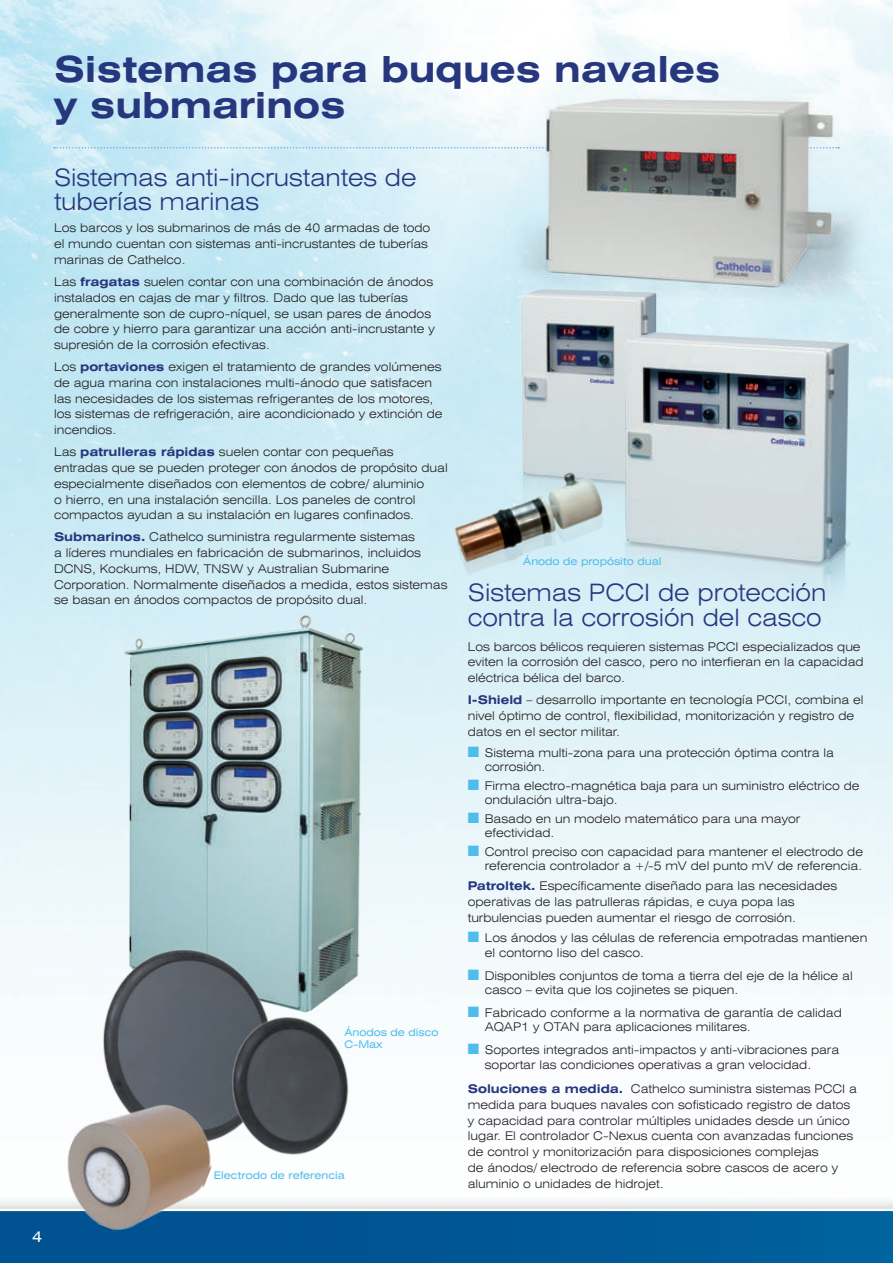
<style>
.page{position:relative;width:893px;height:1263px;background:#fff}
.page>*{position:absolute;margin:0;border:0;box-sizing:border-box;transform-origin:0 0}
.t1{font:700 expanded 36px/36px "Swiss 721 BT";color:#27377e}
.t2{font:300 expanded 24px/24px "Swiss 721 BT";color:#27377e}
.t3{font:expanded 15px "Swiss 721 BT";color:#fff}
.t4{font:300 expanded 12px/15.8px "Swiss 721 BT";color:#231f20}
.t5{font:expanded 10.5px/12px "Swiss 721 BT";color:#4fbdec}
.s1{font-weight:700;color:#27377e}
.s2{color:#4fbdec}
</style>
<div class="page">
<svg style="left:0;top:1197px;width:893px;height:66px;background:#3277a7"></svg>
<img style="left:503px;top:90px;width:366px;height:235px">
<img style="left:511px;top:281px;width:156px;height:133px">
<img style="left:614px;top:321px;width:263px;height:315px">
<img style="left:387px;top:414px;width:299px;height:194px">
<img style="left:104px;top:605px;width:286px;height:419px">
<img style="left:65px;top:921px;width:245px;height:156px">
<img style="left:223px;top:1009px;width:135px;height:146px">
<img style="left:48px;top:1077px;width:179px;height:178px">
<svg style="left:54px;top:147px;width:785px;height:2px;background:#bdd4e0"></svg>
<h1 class="t1" style="left:54px;top:51px;width:668px">Sistemas para buques navales y submarinos</h1>
<h2 class="t2" style="left:54px;top:166px;width:364px">Sistemas anti-incrustantes de tuberías marinas</h2>
<p class="t4" style="left:54px;top:220px;width:378px">Los barcos y los submarinos de más de 40 armadas de todo el mundo cuentan con sistemas anti-incrustantes de tuberías marinas de Cathelco.</p>
<p class="t4" style="left:54px;top:274px;width:382px">Las <span class="s1">fragatas</span> suelen contar con una combinación de ánodos instalados en cajas de mar y filtros. Dado que las tuberías generalmente son de cupro-níquel, se usan pares de ánodos de cobre y hierro para garantizar una acción anti-incrustante y supresión de la corrosión efectivas.</p>
<p class="t4" style="left:54px;top:359px;width:390px">Los <span class="s1">portaviones</span> exigen el tratamiento de grandes volúmenes de agua marina con instalaciones multi-ánodo que satisfacen las necesidades de los sistemas refrigerantes de los motores, los sistemas de refrigeración, aire acondicionado y extinción de incendios.</p>
<p class="t4" style="left:54px;top:444px;width:395px">Las <span class="s1">patrulleras rápidas</span> suelen contar con pequeñas entradas que se pueden proteger con ánodos de propósito dual especialmente diseñados con elementos de cobre/ aluminio<br>o hierro, en una instalación sencilla. Los paneles de control compactos ayudan a su instalación en lugares confinados.</p>
<p class="t4" style="left:54px;top:529px;width:395px"><span class="s1">Submarinos.</span> Cathelco suministra regularmente sistemas<br>a líderes mundiales en fabricación de submarinos, incluidos DCNS, Kockums, HDW, TNSW y Australian Submarine Corporation. Normalmente diseñados a medida, estos sistemas se basan en ánodos compactos de propósito dual.</p>
<p class="t3" style="left:32px;top:1227px;width:12px">4</p>
<p class="t5" style="left:344px;top:1026px;width:95px">Ánodos de disco<br>C-Max</p>
<p class="t5" style="left:214px;top:1169px;width:133px">Electrodo de referencia</p>
<p class="t5" style="left:523px;top:555px;width:140px">Ánodo de propósito dual</p>
<h2 class="t2" style="left:468px;top:580px;width:360px;line-height:25.5px">Sistemas PCCI de protección contra la corrosión del casco</h2>
<p class="t4" style="left:468px;top:638px;width:397px">Los barcos bélicos requieren sistemas PCCI especializados que eviten la corrosión del casco, pero no interfieran en la capacidad eléctrica bélica del barco.</p>
<p class="t4" style="left:468px;top:692px;width:397px"><span class="s1">I-Shield</span> – desarrollo importante en tecnología PCCI, combina el nivel óptimo de control, flexibilidad, monitorización y registro de datos en el sector militar.</p>
<p class="t4" style="left:485px;top:745px;width:351px;line-height:14.4px;text-indent:-17px"><span class="s2">■</span> Sistema multi-zona para una protección óptima contra la corrosión.</p>
<p class="t4" style="left:485px;top:778px;width:376px;line-height:14.4px;text-indent:-17px"><span class="s2">■</span> Firma electro-magnética baja para un suministro eléctrico de ondulación ultra-bajo.</p>
<p class="t4" style="left:485px;top:811px;width:317px;line-height:14.4px;text-indent:-17px"><span class="s2">■</span> Basado en un modelo matemático para una mayor efectividad.</p>
<p class="t4" style="left:468px;top:844px;width:397px;line-height:14.4px;text-align:right"><span class="s2">■</span> Control preciso con capacidad para mantener el electrodo de referencia controlador a +/-5 mV del punto mV de referencia.</p>
<p class="t4" style="left:468px;top:878px;width:371px"><span class="s1">Patroltek.</span> Específicamente diseñado para las necesidades operativas de las patrulleras rápidas, e cuya popa las turbulencias pueden aumentar el riesgo de corrosión.</p>
<p class="t4" style="left:485px;top:931px;width:384px;line-height:14.4px;text-indent:-17px"><span class="s2">■</span> Los ánodos y las células de referencia empotradas mantienen el contorno liso del casco.</p>
<p class="t4" style="left:485px;top:968px;width:369px;line-height:14.4px;text-indent:-17px"><span class="s2">■</span> Disponibles conjuntos de toma a tierra del eje de la hélice al casco – evita que los cojinetes se piquen.</p>
<p class="t4" style="left:485px;top:1005px;width:359px;line-height:14.4px;text-indent:-17px"><span class="s2">■</span> Fabricado conforme a la normativa de garantía de calidad<br>AQAP1 y OTAN para aplicaciones militares.</p>
<p class="t4" style="left:485px;top:1043px;width:356px;line-height:14.4px;text-indent:-17px"><span class="s2">■</span> Soportes integrados anti-impactos y anti-vibraciones para soportar las condiciones operativas a gran velocidad.</p>
<p class="t4" style="left:468px;top:1081px;width:391px"><span class="s1">Soluciones a medida.</span> Cathelco suministra sistemas PCCI a medida para buques navales con sofisticado registro de datos y capacidad para controlar múltiples unidades desde un único lugar. El controlador C-Nexus cuenta con avanzadas funciones de control y monitorización para disposiciones complejas<br>de ánodos/ electrodo de referencia sobre cascos de acero y aluminio o unidades de hidrojet.</p>
</div>
